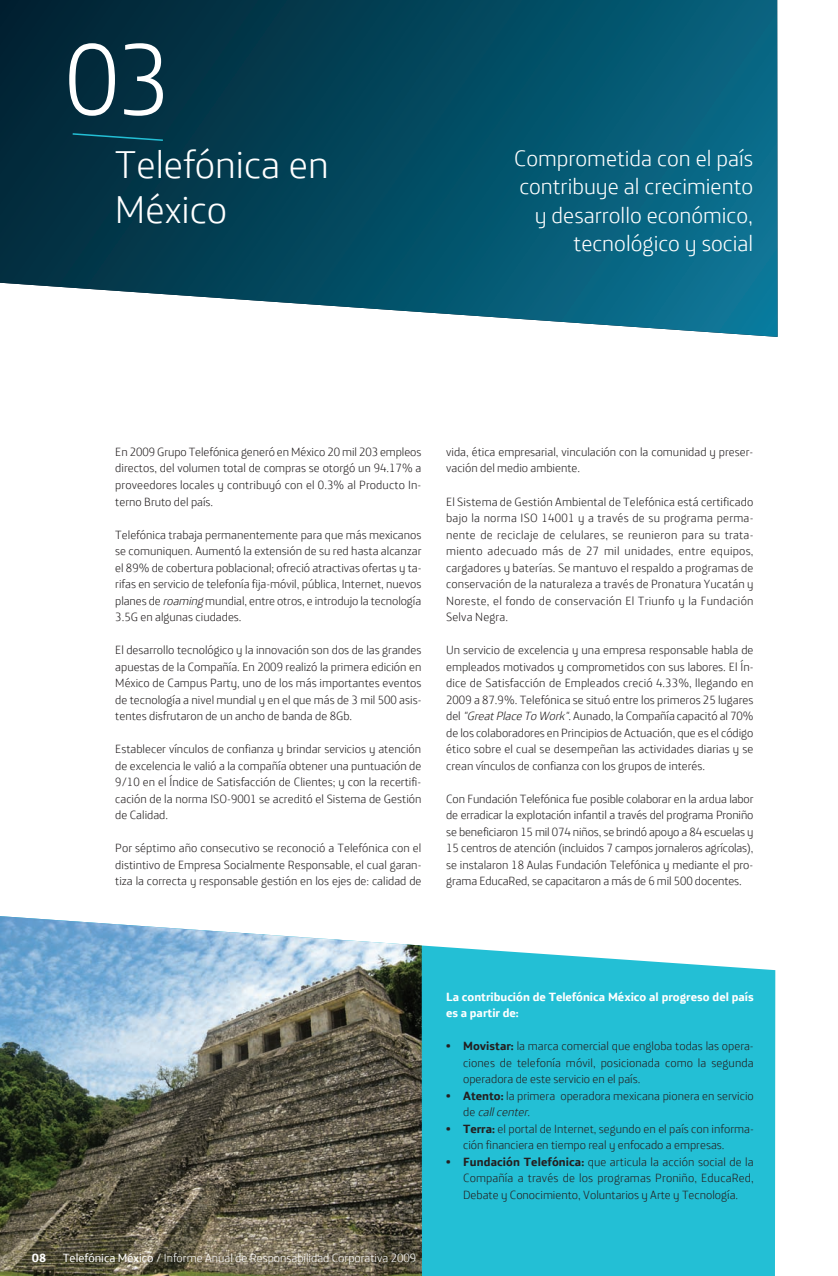
<style>
.page{position:relative;width:838px;height:1276px;background:#fff}
.page>*{position:absolute;margin:0;border:0;box-sizing:border-box;transform-origin:0 0}
.t1{font:300 102px "Telefonica Headline";color:#fff}
.t2{font:300 39px/45px "Telefonica Headline";color:#fff}
.t3{font:300 22.5px/28.5px "Telefonica Headline";color:#fff;text-align:right}
.t4{font:300 12px/16.5px "Telefonica Headline";color:#231f20;text-align:justify}
.t5{font:700 12px/16.5px "Telefonica Text";color:#fff}
.t6{font:300 12px "Telefonica Headline";color:#fff}
.s1{font-style:italic}
.s2{font-family:"Telefonica Text";font-weight:400}
.s3{font-family:"Telefonica Text";font-weight:700}
</style>
<div class="page">
<div style="left:422px;top:945px;width:353px;height:331px;background:#23bfd5"></div>
<img style="left:0;top:916px;width:422px;height:360px">
<svg style="left:0;top:0;width:777px;height:337px;background:#18596e"></svg>
<svg style="left:71px;top:132px;width:93px;height:10px"></svg>
<h1 class="t1" style="left:65px;top:12px;width:107px">03</h1>
<h2 class="t2" style="left:115px;top:141px;width:215px">Telefónica en<br>México</h2>
<h3 class="t3" style="left:514px;top:143px;width:240px">Comprometida con el país contribuye al crecimiento y desarrollo económico, tecnológico y social</h3>
<p class="t4" style="left:115px;top:443px;width:308px">En 2009 Grupo Telefónica generó en México 20 mil 203 empleos directos, del volumen total de compras se otorgó un 94.17% a proveedores locales y contribuyó con el 0.3% al Producto In&shy;terno Bruto del país.</p>
<p class="t4" style="left:115px;top:526px;width:308px">Telefónica trabaja permanentemente para que más mexicanos se comuniquen. Aumentó la extensión de su red hasta alcanzar el 89% de cobertura poblacional; ofreció atractivas ofertas y ta&shy;rifas en servicio de telefonía fija-móvil, pública, Internet, nuevos planes de <span class="s1">roaming</span>mundial, entre otros, e introdujo la tecnología 3.5G en algunas ciudades.</p>
<p class="t4" style="left:115px;top:641px;width:308px">El desarrollo tecnológico y la innovación son dos de las grandes apuestas de la Compañía. En 2009 realizó la primera edición en México de Campus Party, uno de los más importantes eventos de tecnología a nivel mundial y en el que más de 3 mil 500 asis&shy;tentes disfrutaron de un ancho de banda de 8Gb.</p>
<p class="t4" style="left:115px;top:740px;width:308px">Establecer vínculos de confianza y brindar servicios y atención de excelencia le valió a la compañía obtener una puntuación de 9/10 en el Índice de Satisfacción de Clientes; y con la recertifi&shy;cación de la norma ISO-9001 se acreditó el Sistema de Gestión de Calidad.</p>
<p class="t4" style="left:115px;top:839px;width:308px">Por séptimo año consecutivo se reconoció a Telefónica con el distintivo de Empresa Socialmente Responsable, el cual garan&shy;tiza la correcta y responsable gestión en los ejes de: calidad de</p>
<p class="t4" style="left:446px;top:443px;width:309px">vida, ética empresarial, vinculación con la comunidad y preser&shy;vación del medio ambiente.</p>
<p class="t4" style="left:446px;top:493px;width:309px">El Sistema de Gestión Ambiental de Telefónica está certificado bajo la norma ISO 14001 y a través de su programa perma&shy;nente de reciclaje de celulares, se reunieron para su trata&shy;miento adecuado más de 27 mil unidades, entre equipos, cargadores y baterías. Se mantuvo el respaldo a programas de conservación de la naturaleza a través de Pronatura Yucatán y Noreste, el fondo de conservación El Triunfo y la Fundación Selva Negra.</p>
<p class="t4" style="left:446px;top:641px;width:309px">Un servicio de excelencia y una empresa responsable habla de empleados motivados y comprometidos con sus labores. El Ín&shy;dice de Satisfacción de Empleados creció 4.33%, llegando en 2009 a 87.9%. Telefónica se situó entre los primeros 25 lugares del <span class="s1">"GreatPlace To Work"</span>. Aunado, la Compañía capacitó al 70% de los colaboradores en Principios de Actuación, que es el código ético sobre el cual se desempeñan las actividades diarias y se crean vínculos de confianza con los grupos de interés.</p>
<p class="t4" style="left:446px;top:790px;width:309px">Con Fundación Telefónica fue posible colaborar en la ardua labor de erradicar la explotación infantil a través del programa Proniño se beneficiaron 15 mil 074 niños, se brindó apoyo a 84 escuelas y 15 centros de atención (incluidos 7 campos jornaleros agrícolas), se instalaron 18 Aulas Fundación Telefónica y mediante el pro&shy;grama EducaRed, se capacitaron a más de 6 mil 500 docentes.</p>
<p class="t5" style="left:32px;top:1249px;width:16px">08</p>
<p class="t6" style="left:63px;top:1249px;width:355px"><span class="s2">Telefónica México</span> / Informe Anual de Responsabilidad Corporativa 2009</p>
<p class="t5" style="left:446px;top:988px;width:309px">La contribución de Telefónica México al progreso del país es a partir de:</p>
<p class="t4" style="left:463px;top:1037px;width:292px;text-indent:-17px"><span class="s3">• Movistar:</span> la marca comercial que engloba todas las opera&shy;ciones de telefonía móvil, posicionada como la segunda operadora de este servicio en el país.</p>
<p class="t4" style="left:463px;top:1087px;width:292px;text-indent:-17px"><span class="s3">• Atento:</span> la primera operadora mexicana pionera en servicio d e <span class="s1">callcenter</span>.</p>
<p class="t4" style="left:463px;top:1120px;width:292px;text-indent:-17px"><span class="s3">• Terra:</span> el portal de Internet, segundo en el país con informa&shy;ción financiera en tiempo real y enfocado a empresas.</p>
<p class="t4" style="left:463px;top:1153px;width:292px;text-indent:-17px"><span class="s3">• Fundación Telefónica:</span> que articula la acción social de la Compañía a través de los programas Proniño, EducaRed, Debate y Conocimiento, Voluntarios y Arte y Tecnología.</p>
</div>
